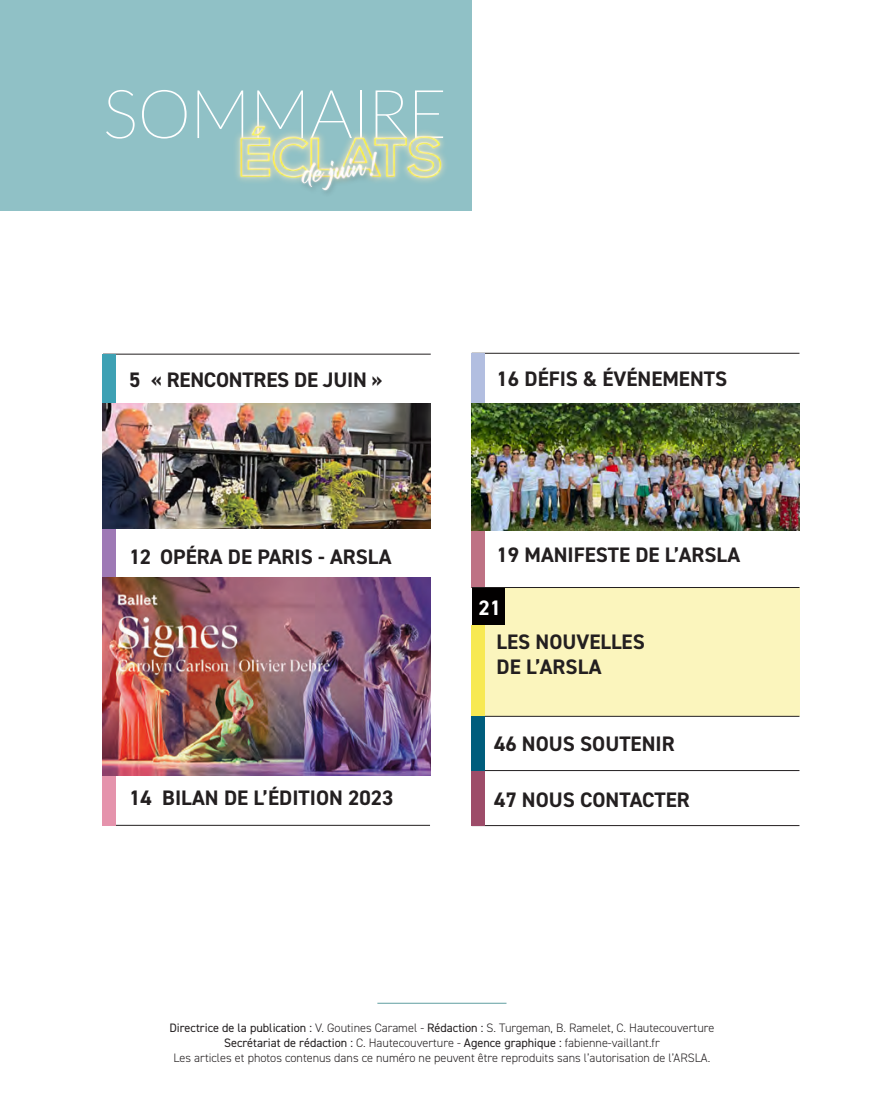
<style>
.page{position:relative;width:869px;height:1117px;background:#fff}
.page>*{position:absolute;margin:0;border:0;box-sizing:border-box;transform-origin:0 0}
.t1{font:100 67.73px "Lato";letter-spacing:-.015em;color:#fff}
.t2{font:700 21px "DIN2014";color:#231f20}
.t3{font:700 21px "DIN2014";color:#fff}
.t4{font:300 12.25px "DIN2014";color:#231f20}
.t5{font:12.25px "DIN2014";color:#231f20}
.s1{font-weight:400}
.s2{font-weight:300}
</style>
<div class="page">
<div style="left:471px;top:587px;width:328px;height:129px;background:#fbf5bd"></div>
<div style="left:471px;top:528px;width:13px;height:60px;background:#be7284"></div>
<hr style="left:471px;top:353px;width:328px;height:1px;background:#231f20">
<hr style="left:102px;top:824px;width:328px;height:1px;background:#231f20">
<div style="left:102px;top:775px;width:13px;height:50px;background:#e593ac"></div>
<hr style="left:471px;top:770px;width:328px;height:1px;background:#231f20">
<hr style="left:471px;top:825px;width:328px;height:1px;background:#231f20">
<hr style="left:471px;top:715px;width:328px;height:1px;background:#231f20">
<div style="left:102px;top:528px;width:13px;height:50px;background:#9e79b5"></div>
<div style="left:0;top:0;width:471px;height:211px;background:#90c1c6"></div>
<img style="left:102px;top:577px;width:328px;height:198px">
<hr style="left:103px;top:354px;width:327px;height:1px;background:#231f20">
<hr style="left:377px;top:1002px;width:129px;height:1px;background:#609ea0">
<img style="left:236px;top:122px;width:209px;height:71px">
<div style="left:102px;top:354px;width:13px;height:49px;background:#3ea1b4"></div>
<div style="left:471px;top:353px;width:13px;height:59px;background:#b2bee0"></div>
<div style="left:471px;top:587px;width:33px;height:37px;background:#020000"></div>
<div style="left:471px;top:625px;width:13px;height:91px;background:#f7e953"></div>
<div style="left:471px;top:770px;width:13px;height:55px;background:#9d4c69"></div>
<div style="left:471px;top:716px;width:13px;height:54px;background:#005d7c"></div>
<img style="left:102px;top:403px;width:328px;height:125px">
<img style="left:471px;top:403px;width:328px;height:127px">
<hr style="left:471px;top:587px;width:328px;height:1px;background:#231f20">
<p class="t1" style="left:103px;top:67px;width:345px">SOMMAIRE</p>
<p class="t2" style="left:129px;top:366px;width:255px">5 « RENCONTRES DE JUIN »</p>
<p class="t2" style="left:496px;top:365px;width:232px">16 DÉFIS &amp; ÉVÉNEMENTS</p>
<p class="t2" style="left:129px;top:542px;width:264px">12 OPÉRA DE PARIS - ARSLA</p>
<p class="t2" style="left:496px;top:541px;width:245px">19 MANIFESTE DE L’ARSLA</p>
<p class="t3" style="left:478px;top:594px;width:24px">21</p>
<p class="t2" style="left:496px;top:627px;width:150px">LES NOUVELLES</p>
<p class="t2" style="left:496px;top:652px;width:106px">DE L’ARSLA</p>
<p class="t2" style="left:494px;top:729px;width:182px">46 NOUS SOUTENIR</p>
<p class="t2" style="left:129px;top:783px;width:266px">14 BILAN DE L’ÉDITION 2023</p>
<p class="t2" style="left:494px;top:785px;width:197px">47 NOUS CONTACTER</p>
<p class="t4" style="left:169px;top:1020px;width:546px"><span class="s1">Directrice de la publication :</span> V. Goutines Caramel - <span class="s1">Rédaction :</span> S. Turgeman, B. Ramelet, C. Hautecouverture</p>
<p class="t5" style="left:224px;top:1034px;width:437px">Secrétariat de rédaction : <span class="s2">C. Hautecouverture -</span> Agence graphique : <span class="s2">fabienne-vaillant.fr</span></p>
<p class="t4" style="left:173px;top:1049px;width:538px">Les articles et photos contenus dans ce numéro ne peuvent être reproduits sans l’autorisation de l’ARSLA.</p>
</div>
